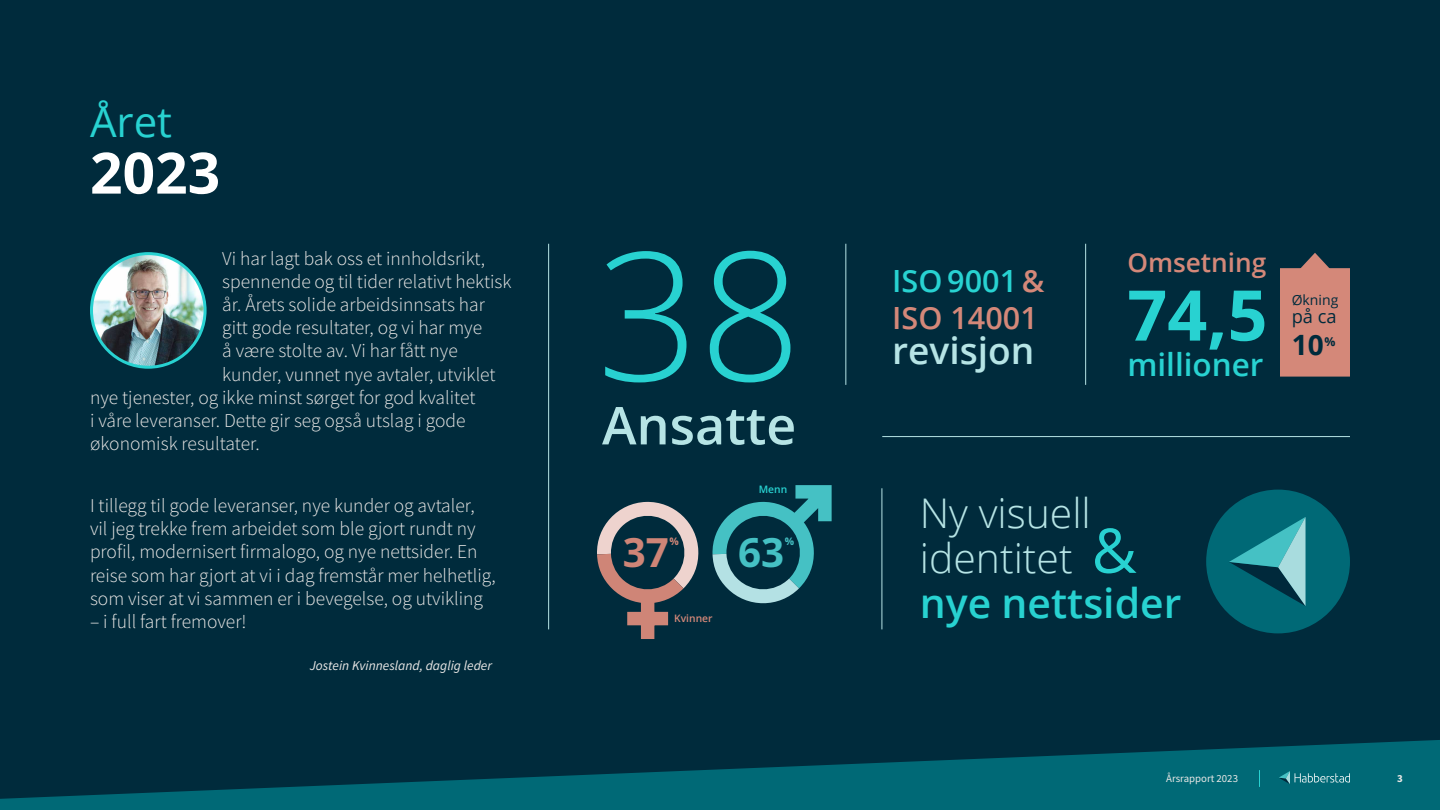
<style>
.page{position:relative;width:1440px;height:810px;background:#002b3c}
.page>*{position:absolute;margin:0;border:0;box-sizing:border-box;transform-origin:0 0}
.t1{font:300 179.02px "Open Sans";color:#28d2d1}
.t2{font:700 69.97px "Open Sans";color:#28d2d1}
.t3{font:700 57px "Open Sans";color:#fff}
.t4{font:600 52.12px "Open Sans";color:#b6e4e5}
.t5{font:42px "Open Sans";color:#28d2d1}
.t6{font:300 40.88px/44.8px "Open Sans";color:#b6e4e5}
.t7{font:700 40.35px "Open Sans";color:#cf8577}
.t8{font:700 40.35px "Open Sans";color:#45c1c4}
.t9{font:600 37.12px "Open Sans";color:#b6e4e5}
.t10{font:600 31.5px "Open Sans";color:#28d2d1}
.t11{font:600 30.6px/36.8px "Open Sans";color:#d48879}
.t12{font:700 27.97px "Open Sans";color:#002b3c}
.t13{font:600 26.25px "Open Sans";color:#d48879}
.t14{font:300 19.5px/23.2px "Source Sans Pro";color:#eae8e6}
.t15{font:18.3px "Open Sans";color:#002b3c}
.t16{font:14.02px "Open Sans";color:#002b3c}
.t17{font:italic 13.5px "Source Sans Pro";color:#eae8e6}
.t18{font:700 12.23px "Open Sans";color:#002b3c}
.t19{font:10.8px "Source Sans Pro";color:#eae8e6}
.t20{font:700 10.8px "Source Sans Pro";color:#eae8e6}
.t21{font:700 10.43px "Open Sans";color:#cf8577}
.t22{font:700 10.43px "Open Sans";color:#45c1c4}
.t23{font:600 10.27px "Open Sans";color:#d48879}
.t24{font:600 10.27px "Open Sans";color:#28d2d1}
.s1{color:#28d2d1}
.s2{font-weight:400;font-size:61.72px;color:#28d2d1}
.s3{font-weight:600;color:#28d2d1}
</style>
<div class="page">
<svg style="left:0;top:740px;width:1440px;height:70px;fill:#006976"></svg>
<svg style="left:1279px;top:771px;width:71px;height:13px"></svg>
<svg style="left:1259px;top:770px;width:1px;height:17px"></svg>
<hr style="left:882px;top:488px;width:1px;height:141px;background:#b6e4e5">
<hr style="left:882px;top:436px;width:468px;height:1px;background:#b6e4e5">
<hr style="left:845px;top:244px;width:1px;height:141px;background:#b6e4e5">
<hr style="left:548px;top:244px;width:1px;height:385px;background:#b6e4e5">
<hr style="left:1085px;top:244px;width:1px;height:141px;background:#b6e4e5">
<div style="left:1280px;top:268px;width:70px;height:109px;background:#d48879"></div>
<svg style="left:1280px;top:253px;width:70px;height:16px"></svg>
<div style="left:1206px;top:490px;width:144px;height:143px;background:#006976;border-radius:50%"></div>
<svg style="left:1229px;top:517px;width:77px;height:89px"></svg>
<svg style="left:597px;top:501px;width:102px;height:107px"></svg>
<div style="left:641px;top:598px;width:13px;height:41px;background:#cf8577"></div>
<div style="left:627px;top:612px;width:41px;height:13px;background:#cf8577"></div>
<svg style="left:712px;top:485px;width:120px;height:119px"></svg>
<img style="left:92px;top:254px;width:113px;height:113px;border-radius:57px">
<div style="left:90px;top:252px;width:117px;height:117px;border:3px solid #28d2d1;border-radius:50%"></div>
<h3 class="t5" style="left:90px;top:93px;width:84px">Året</h3>
<h3 class="t3" style="left:90px;top:133px;width:132px">2023</h3>
<p class="t14" style="left:222px;top:246px;width:264px">Vi har lagt bak oss et innholdsrikt,</p>
<p class="t14" style="left:222px;top:270px;width:291px">spennende og til tider relativt hektisk</p>
<p class="t14" style="left:222px;top:293px;width:264px">år. Årets solide arbeidsinnsats har</p>
<p class="t14" style="left:222px;top:316px;width:261px">gitt gode resultater, og vi har mye</p>
<p class="t14" style="left:222px;top:339px;width:237px">å være stolte av. Vi har fått nye</p>
<p class="t14" style="left:222px;top:363px;width:275px">kunder, vunnet nye avtaler, utviklet</p>
<p class="t14" style="left:90px;top:386px;width:387px">nye tjenester, og ikke minst sørget for god kvalitet</p>
<p class="t14" style="left:90px;top:409px;width:377px">i våre leveranser. Dette gir seg også utslag i gode</p>
<p class="t14" style="left:90px;top:432px;width:171px">økonomisk resultater.</p>
<p class="t14" style="left:90px;top:494px;width:407px">I tillegg til gode leveranser, nye kunder og avtaler, vil jeg trekke frem arbeidet som ble gjort rundt ny profil, modernisert firmalogo, og nye nettsider. En reise som har gjort at vi i dag fremstår mer helhetlig, som viser at vi sammen er i bevegelse, og utvikling</p>
<p class="t14" style="left:90px;top:610px;width:158px">– i full fart fremover!</p>
<p class="t17" style="left:310px;top:657px;width:184px">Jostein Kvinnesland, daglig leder</p>
<h1 class="t1" style="left:597px;top:193px;width:206px">38</h1>
<h3 class="t4" style="left:602px;top:390px;width:196px">Ansatte</h3>
<p class="t24" style="left:759px;top:482px;width:30px">Menn</p>
<h3 class="t7" style="left:623px;top:524px;width:48px">37</h3>
<p class="t21" style="left:670px;top:534px;width:11px">%</p>
<h3 class="t8" style="left:738px;top:524px;width:48px">63</h3>
<p class="t22" style="left:785px;top:534px;width:11px">%</p>
<p class="t23" style="left:674px;top:611px;width:40px">Kvinner</p>
<h3 class="t11" style="left:892px;top:262px;width:154px"><span class="s1">ISO 9001</span> &amp;<br>ISO 14001</h3>
<h3 class="t9" style="left:892px;top:325px;width:144px">revisjon</h3>
<h3 class="t13" style="left:1127px;top:245px;width:141px">Omsetning</h3>
<h2 class="t2" style="left:1127px;top:266px;width:142px">74,5</h2>
<h3 class="t10" style="left:1127px;top:343px;width:138px">millioner</h3>
<p class="t16" style="left:1292px;top:290px;width:48px">Økning</p>
<p class="t15" style="left:1292px;top:304px;width:47px">på ca</p>
<h3 class="t12" style="left:1292px;top:325px;width:33px">10</h3>
<p class="t18" style="left:1325px;top:333px;width:13px">%</p>
<h3 class="t6" style="left:920px;top:490px;width:263px">Ny visuell identitet <span class="s2">&amp; </span><span class="s3">nye nettsider</span></h3>
<p class="t19" style="left:1166px;top:771px;width:73px">Årsrapport 2023</p>
<p class="t20" style="left:1397px;top:771px;width:7px">3</p>
</div>
